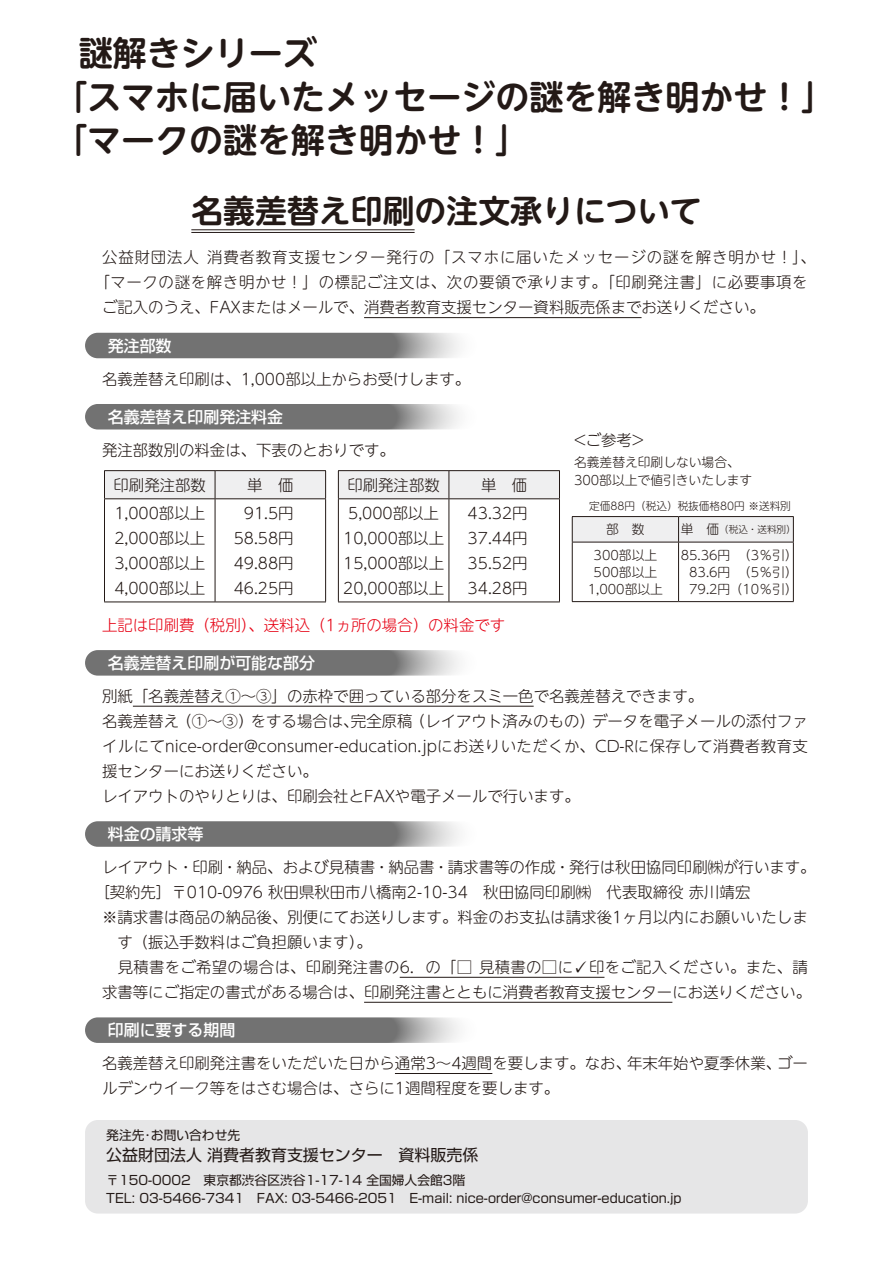
<style>
.page{position:relative;width:893px;height:1263px;background:#fff}
.page>*{position:absolute;margin:0;border:0;box-sizing:border-box;transform-origin:0 0}
.t1{font:700 34.05px/43.5px "UD Shin M Go Pro De";color:#231916}
.t2{font:700 31.95px "UD Shin M Go Pro De";color:#231916}
.t3{font:500 15.9px "Shin Go Pr 5";color:#fff}
.t4{font:15.9px "Shin Go Pr 5";color:#231916}
.t5{font:300 15.45px/25px "UD Shin M Go Pro";color:#231916}
.t6{font:300 15.45px "UD Shin M Go Pro";letter-spacing:.045em;color:#231916}
.t7{font:300 15.45px "UD Shin M Go Pro";letter-spacing:.06em;color:#231916}
.t8{font:300 15.45px "UD Shin M Go Pro";color:#e60013}
.t9{font:300 15.45px "UD Shin M Go Pro";letter-spacing:.02em;color:#231916}
.t10{font:12.75px/18.1px "Shin Go Pr 5";color:#231916}
.t11{font:300 12.75px/17px "UD Shin M Go Pro";color:#231916;text-align:center}
.t12{font:300 10.65px "UD Shin M Go Pro";color:#231916}
.t13{font:300 9.6px "UD Shin M Go Pro";color:#231916}
.s1{font-family:"UD Shin M Go Pr 6";font-weight:500}
</style>
<div class="page">
<hr style="left:191px;top:230px;width:224px;height:1px;background:#231916">
<hr style="left:191px;top:232px;width:224px;height:1px;background:#231916">
<hr style="left:364px;top:317px;width:278px;height:1px;background:#231916">
<hr style="left:133px;top:706px;width:401px;height:1px;background:#231916">
<hr style="left:400px;top:977px;width:204px;height:1px;background:#231916">
<hr style="left:364px;top:1002px;width:308px;height:1px;background:#231916">
<hr style="left:395px;top:1073px;width:97px;height:1px;background:#231916">
<svg style="left:85px;top:333px;width:397px;height:25px;background:#868686"></svg>
<svg style="left:85px;top:404px;width:397px;height:25px;background:#868686"></svg>
<svg style="left:85px;top:650px;width:397px;height:26px;background:#888"></svg>
<svg style="left:85px;top:821px;width:397px;height:26px;background:#888"></svg>
<svg style="left:85px;top:1017px;width:397px;height:26px;background:#888"></svg>
<hr style="left:104px;top:470px;width:111px;height:1px;background:#231916">
<hr style="left:215px;top:470px;width:111px;height:1px;background:#231916">
<div style="left:104px;top:471px;width:222px;height:27px;background:#efeff0"></div>
<hr style="left:104px;top:498px;width:111px;height:1px;background:#231916">
<hr style="left:104px;top:499px;width:1px;height:103px;background:#231916">
<hr style="left:215px;top:498px;width:111px;height:1px;background:#231916">
<hr style="left:215px;top:499px;width:1px;height:103px;background:#231916">
<hr style="left:325px;top:499px;width:1px;height:103px;background:#231916">
<hr style="left:104px;top:602px;width:111px;height:1px;background:#231916">
<hr style="left:215px;top:602px;width:111px;height:1px;background:#231916">
<hr style="left:338px;top:470px;width:111px;height:1px;background:#231916">
<hr style="left:449px;top:470px;width:111px;height:1px;background:#231916">
<div style="left:338px;top:471px;width:222px;height:27px;background:#efeff0"></div>
<hr style="left:338px;top:498px;width:111px;height:1px;background:#231916">
<hr style="left:338px;top:499px;width:1px;height:103px;background:#231916">
<hr style="left:449px;top:498px;width:111px;height:1px;background:#231916">
<hr style="left:449px;top:499px;width:1px;height:103px;background:#231916">
<hr style="left:559px;top:499px;width:1px;height:103px;background:#231916">
<hr style="left:338px;top:602px;width:111px;height:1px;background:#231916">
<hr style="left:449px;top:602px;width:111px;height:1px;background:#231916">
<hr style="left:572px;top:516px;width:107px;height:1px;background:#231916">
<hr style="left:679px;top:516px;width:115px;height:1px;background:#231916">
<svg style="left:572px;top:517px;width:222px;height:25px"></svg>
<hr style="left:572px;top:542px;width:107px;height:1px;background:#231916">
<hr style="left:572px;top:542px;width:1px;height:59px;background:#231916">
<hr style="left:679px;top:542px;width:115px;height:1px;background:#231916">
<hr style="left:678px;top:542px;width:1px;height:59px;background:#231916">
<hr style="left:793px;top:542px;width:1px;height:59px;background:#231916">
<hr style="left:572px;top:601px;width:107px;height:1px;background:#231916">
<hr style="left:679px;top:601px;width:115px;height:1px;background:#231916">
<div style="left:85px;top:1120px;width:723px;height:93px;background:#e6e6e7;border-radius:13px"></div>
<h1 class="t1" style="left:79px;top:29px;width:240px">謎解きシリーズ</h1>
<h1 class="t1" style="left:53px;top:73px;width:784px">「スマホに届いたメッセージの謎を解き明かせ!「「マークの謎を解き明かせ!「</h1>
<h2 class="t2" style="left:191px;top:184px;width:512px">名義差替え印刷の注文承りについて</h2>
<p class="t7" style="left:207px;top:245px;width:610px">消費者教育支援センター発行の「スマホに届いたメッセージの謎を解き明かせ! 、「</p>
<p class="t5" style="left:102px;top:244px;width:98px">公益財団法人</p>
<p class="t6" style="left:94px;top:270px;width:715px">「マークの謎を解き明かせ！」の標記ご注文は、次の要領で承ります。「印刷発注書」に必要事項を</p>
<p class="t5" style="left:102px;top:294px;width:664px">ご記入のうえ、FAXまたはメールで、消費者教育支援センター資料販売係までお送りください。</p>
<p class="t3" style="left:108px;top:332px;width:65px">発注部数</p>
<p class="t5" style="left:102px;top:365px;width:370px">名義差替え印刷は、1,000部以上からお受けします。</p>
<p class="t3" style="left:108px;top:404px;width:177px">名義差替え印刷発注料金</p>
<p class="t5" style="left:102px;top:437px;width:294px">発注部数別の料金は、下表のとおりです。</p>
<p class="t5" style="left:574px;top:427px;width:71px">&lt;ご参考&lt;</p>
<p class="t11" style="left:574px;top:452px;width:180px;line-height:18.1px;text-align:left">名義差替え印刷しない場合、<br>300部以上で値引きいたします</p>
<p class="t12" style="left:589px;top:497px;width:203px">定価88円（税込）税抜価格80円 ※送料別</p>
<p class="t5" style="left:247px;top:471px;width:48px">単　価</p>
<p class="t5" style="left:481px;top:471px;width:48px">単　価</p>
<p class="t5" style="left:114px;top:470px;width:94px;line-height:28.2px">印刷発注部数<br>1,000部以上</p>
<p class="t5" style="left:114px;top:524px;width:92px;text-align:justify">2,000部以上3,000部以上4,000部以上</p>
<p class="t5" style="left:347px;top:470px;width:94px;line-height:28.2px">印刷発注部数<br>5,000部以上</p>
<p class="t5" style="left:343px;top:524px;width:102px;text-align:justify">10,000部以上15,000部以上20,000部以上</p>
<p class="t5" style="left:234px;top:500px;width:61px;text-align:justify;text-indent:10px">91.5円58.58円49.88円46.25円</p>
<p class="t5" style="left:468px;top:500px;width:61px;text-align:justify">43.32円37.44円35.52円34.28円</p>
<p class="t11" style="left:681px;top:520px;width:40px">単　価</p>
<p class="t11" style="left:594px;top:516px;width:65px;line-height:25.5px">部　数<br>300部以上</p>
<p class="t11" style="left:588px;top:563px;width:77px">500部以上<br>1,000部以上</p>
<p class="t13" style="left:719px;top:521px;width:78px">（税込・送料別(</p>
<p class="t11" style="left:738px;top:546px;width:61px">（3％引(</p>
<p class="t11" style="left:681px;top:546px;width:51px">85.36円</p>
<p class="t11" style="left:738px;top:563px;width:61px">（5％引(</p>
<p class="t11" style="left:689px;top:563px;width:110px;text-align:left">83.6円<br>79.2円（10％引(</p>
<p class="t8" style="left:102px;top:612px;width:405px">上記は印刷費（税別）、送料込（1ヵ所の場合）の料金です</p>
<p class="t3" style="left:108px;top:650px;width:209px">名義差替え印刷が可能な部分</p>
<p class="t5" style="left:592px;top:683px;width:217px;text-indent:-490px">別紙「名義差替え①～③」の赤枠で囲っている部分をスミ一色で名義差替えできます。<br>データを電子メールの添付ファ</p>
<p class="t5" style="left:176px;top:708px;width:79px">（①～③）</p>
<p class="t5" style="left:410px;top:708px;width:186px">（レイアウト済みのもの）</p>
<p class="t5" style="left:351px;top:708px;width:63px">完全原稿</p>
<p class="t5" style="left:251px;top:708px;width:109px">をする場合は、</p>
<p class="t5" style="left:102px;top:708px;width:707px">名義差替え<br>イルにてnice-order@consumer-education.jpにお送りいただくか、CD-Rに保存して消費者教育支援センターにお送りください。<br>レイアウトのやりとりは、印刷会社とFAXや電子メールで行います。</p>
<p class="t3" style="left:108px;top:821px;width:97px">料金の請求等</p>
<p class="t5" style="left:102px;top:854px;width:715px">レイアウト・印刷・納品、および見積書・納品書・請求書等の作成・発行は秋田協同印刷㈱が行います。</p>
<p class="t5" style="left:94px;top:879px;width:658px">［契約先］〒010-0976 秋田県秋田市八橋南2-10-34　秋田協同印刷㈱　代表取締役赤川靖宏</p>
<p class="t5" style="left:102px;top:904px;width:707px">※請求書は商品の納品後、別便にてお送りします。料金のお支払は請求後1ヶ月以内にお願いいたしま</p>
<p class="t5" style="left:117px;top:929px;width:256px">す（振込手数料はご負担願います。(</p>
<p class="t9" style="left:479px;top:955px;width:330px">見積書の□に<span class="s1">✓</span>印をご記入ください。また、請</p>
<p class="t5" style="left:102px;top:954px;width:711px">　見積書をご希望の場合は、印刷発注書の6．の「□<br>求書等にご指定の書式がある場合は、印刷発注書とともに消費者教育支援センターにお送りください。</p>
<p class="t3" style="left:108px;top:1017px;width:129px">印刷に要する期間</p>
<p class="t5" style="left:777px;top:1050px;width:32px">ゴー</p>
<p class="t5" style="left:102px;top:1050px;width:530px">名義差替え印刷発注書をいただいた日から通常3～4週間を要します。なお、ルデンウイーク等をはさむ場合は、さらに1週間程度を要します。</p>
<p class="t5" style="left:627px;top:1050px;width:156px">年末年始や夏季休業、</p>
<p class="t10" style="left:106px;top:1125px;width:135px">発注先･お問い合わせ先</p>
<p class="t4" style="left:106px;top:1142px;width:374px">公益財団法人消費者教育支援センター　資料販売係</p>
<p class="t10" style="left:106px;top:1170px;width:577px">〒150-0002　東京都渋谷区渋谷1-17-14 全国婦人会館3階<br>TEL: 03-5466-7341　FAX: 03-5466-2051　E-mail: nice-order@consumer-education j p.</p>
</div>
